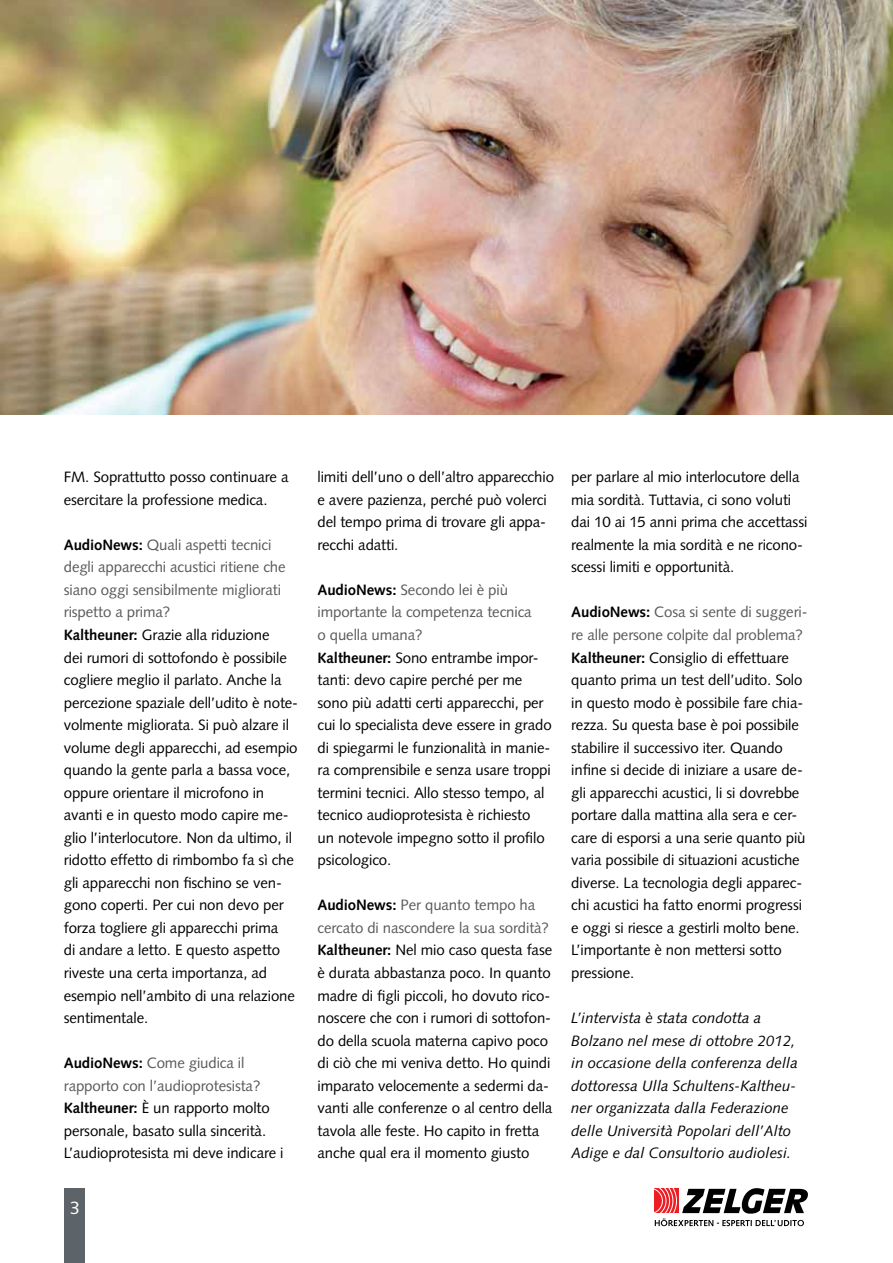
<style>
.page{position:relative;width:893px;height:1263px;background:#fff}
.page>*{position:absolute;margin:0;border:0;box-sizing:border-box;transform-origin:0 0}
.t1{font:18px "Syntax";color:#fff}
.t2{font:15px/22.5px "Syntax";letter-spacing:-.005em;color:#000}
.t3{font:italic 15px/22.5px "Syntax";color:#000}
.s1{font-weight:700}
.s2{color:#58595b}
</style>
<div class="page">
<div style="left:64px;top:1188px;width:21px;height:75px;background:#5c6469"></div>
<img style="left:0;top:0;width:893px;height:415px">
<svg style="left:655px;top:1188px;width:153px;height:38px"></svg>
<p class="t2" style="left:64px;top:467px;width:226px">FM. Soprattutto posso continuare a esercitare la professione medica.</p>
<p class="t2" style="left:64px;top:535px;width:236px"><span class="s1">AudioNews:</span> <span class="s2">Quali aspetti tecnici degli apparecchi acustici ritiene che siano oggi sensibilmente migliorati rispetto a prima?<br></span><span class="s1">Kaltheuner:</span> Grazie alla riduzione<br>dei rumori di sottofondo è possibile cogliere meglio il parlato. Anche la percezione spaziale dell’udito è note&shy;volmente migliorata. Si può alzare il volume degli apparecchi, ad esempio quando la gente parla a bassa voce, oppure orientare il microfono in avanti e in questo modo capire me&shy;glio l’interlocutore. Non da ultimo, il ridotto effetto di rimbombo fa sì che gli apparecchi non fischino se ven&shy;gono coperti. Per cui non devo per forza togliere gli apparecchi prima<br>di andare a letto. E questo aspetto riveste una certa importanza, ad esempio nell’ambito di una relazione sentimentale.</p>
<p class="t2" style="left:64px;top:1053px;width:221px"><span class="s1">AudioNews:</span> <span class="s2">Come giudica il rapporto con l’audioprotesista?<br></span><span class="s1">Kaltheuner:</span> È un rapporto molto personale, basato sulla sincerità.<br>L’audioprotesista mi deve indicare i</p>
<p class="t1" style="left:70px;top:1200px;width:12px">3</p>
<p class="t2" style="left:317px;top:467px;width:238px">limiti dell’uno o dell’altro apparecchio e avere pazienza, perché può volerci del tempo prima di trovare gli appa&shy;recchi adatti.</p>
<p class="t2" style="left:317px;top:580px;width:236px"><span class="s1">AudioNews:</span> <span class="s2">Secondo lei è più importante la competenza tecnica<br>o quella umana?<br></span><span class="s1">Kaltheuner:</span> Sono entrambe impor&shy;tanti: devo capire perché per me sono più adatti certi apparecchi, per cui lo specialista deve essere in grado di spiegarmi le funzionalità in manie&shy;ra comprensibile e senza usare troppi termini tecnici. Allo stesso tempo, al tecnico audioprotesista è richiesto<br>un notevole impegno sotto il profilo psicologico.</p>
<p class="t2" style="left:317px;top:895px;width:236px"><span class="s1">AudioNews:</span> <span class="s2">Per quanto tempo ha cercato di nascondere la sua sordità?<br></span><span class="s1">Kaltheuner:</span> Nel mio caso questa fase è durata abbastanza poco. In quanto madre di figli piccoli, ho dovuto rico&shy;noscere che con i rumori di sottofon&shy;do della scuola materna capivo poco di ciò che mi veniva detto. Ho quindi imparato velocemente a sedermi da&shy;vanti alle conferenze o al centro della tavola alle feste. Ho capito in fretta anche qual era il momento giusto</p>
<p class="t2" style="left:571px;top:467px;width:238px">per parlare al mio interlocutore della mia sordità. Tuttavia, ci sono voluti dai 10 ai 15 anni prima che accettassi realmente la mia sordità e ne ricono&shy;scessi limiti e opportunità.</p>
<p class="t2" style="left:571px;top:602px;width:238px"><span class="s1">AudioNews:</span> <span class="s2">Cosa si sente di suggeri&shy;re alle persone colpite dal problema?<br></span><span class="s1">Kaltheuner:</span> Consiglio di effettuare quanto prima un test dell’udito. Solo in questo modo è possibile fare chia&shy;rezza. Su questa base è poi possibile stabilire il successivo iter. Quando infine si decide di iniziare a usare de&shy;gli apparecchi acustici, li si dovrebbe portare dalla mattina alla sera e cer&shy;care di esporsi a una serie quanto più varia possibile di situazioni acustiche diverse. La tecnologia degli apparec&shy;chi acustici ha fatto enormi progressi e oggi si riesce a gestirli molto bene.<br>L’importante è non mettersi sotto pressione.</p>
<p class="t3" style="left:571px;top:1008px;width:228px">L’intervista è stata condotta a Bolzano nel mese di ottobre 2012, in occasione della conferenza della dottoressa Ulla Schultens-Kaltheu&shy;ner organizzata dalla Federazione delle Università Popolari dell’Alto Adige e dal Consultorio audiolesi.</p>
</div>
